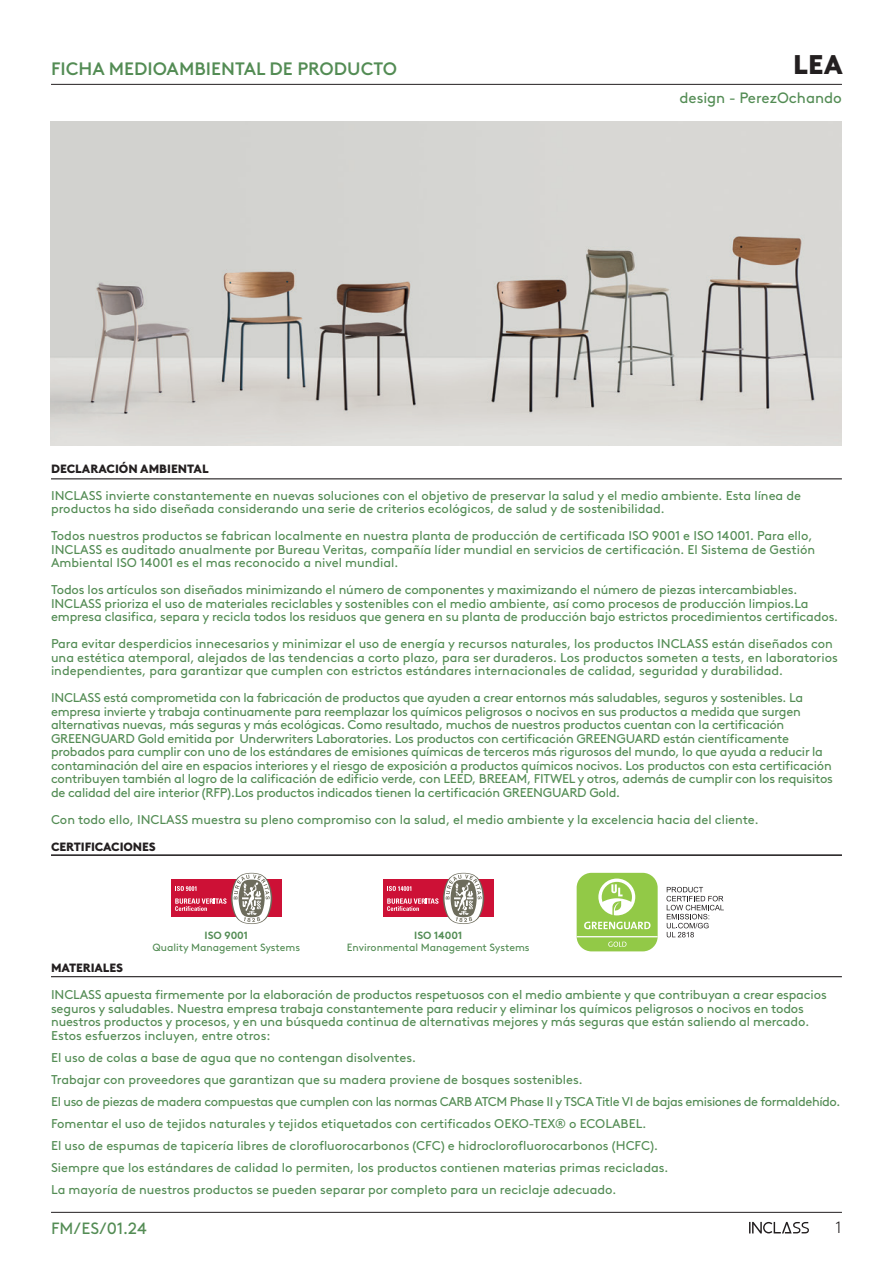
<style>
.page{position:relative;width:893px;height:1263px;background:#fff}
.page>*{position:absolute;margin:0;border:0;box-sizing:border-box;transform-origin:0 0}
.t1{font:900 27px "Brown LL";color:#231f20}
.t2{font:500 18px "Brown LL";color:#538c54}
.t3{font:16.35px "Brown LL";color:#538c54}
.t4{font:300 16.35px "Brown LL";color:#231f20}
.t5{font:15px "Brown LL";color:#538c54}
.Texto_continuo{font:12.75px/13.5px "Brown LL";letter-spacing:-.01em;color:#538c54}
.Texto_continuo-2{font:12.75px "Brown LL";letter-spacing:-.03em;color:#538c54}
.Titulos{font:900 12px "Brown LL";letter-spacing:-.01em;color:#231f20}
.Texto_continuo-3{font:10.5px/12px "Brown LL";color:#538c54;text-align:center}
.s1{font-weight:700}
</style>
<div class="page">
<hr style="left:51px;top:1212px;width:791px;height:1px;background:#231f20">
<svg style="left:749px;top:1222px;width:60px;height:11px"></svg>
<hr style="left:51px;top:84px;width:791px;height:1px;background:#231f20">
<img style="left:51px;top:122px;width:791px;height:324px">
<div style="left:383px;top:879px;width:110px;height:38px;background:#cd1136"></div>
<svg style="left:387px;top:873px;width:97px;height:51px"></svg>
<div style="left:171px;top:879px;width:111px;height:38px;background:#cd1136"></div>
<svg style="left:175px;top:873px;width:97px;height:51px"></svg>
<div style="left:577px;top:873px;width:81px;height:78px;background:#92c947;border-radius:15px"></div>
<hr style="left:577px;top:936px;width:81px;height:1px;background:#fff">
<svg style="left:608px;top:941px;width:18px;height:6px"></svg>
<svg style="left:598px;top:878px;width:37px;height:38px"></svg>
<svg style="left:584px;top:922px;width:66px;height:7px"></svg>
<svg style="left:666px;top:887px;width:58px;height:50px"></svg>
<hr style="left:51px;top:478px;width:791px;height:1px;background:#231f20">
<hr style="left:51px;top:976px;width:791px;height:1px;background:#231f20">
<hr style="left:51px;top:855px;width:791px;height:1px;background:#231f20">
<h2 class="t2" style="left:51px;top:55px;width:347px">FICHA MEDIOAMBIENTAL DE PRODUCTO</h2>
<h1 class="t1" style="left:793px;top:44px;width:51px">LEA</h1>
<p class="t5" style="left:679px;top:86px;width:164px">design - PerezOchando</p>
<p class="Titulos" style="left:51px;top:459px;width:159px">DECLARACIÓN AMBIENTAL</p>
<p class="Texto_continuo" style="left:51px;top:487px;width:752px">INCLASS invierte constantemente en nuevas soluciones con el objetivo de preservar la salud y el medio ambiente. Esta línea de productos ha sido diseñada considerando una serie de criterios ecológicos, de salud y de sostenibilidad.</p>
<p class="Texto_continuo" style="left:51px;top:528px;width:766px">Todos nuestros productos se fabrican localmente en nuestra planta de producción de certificada ISO 9001 e ISO 14001. Para ello,<br>INCLASS es auditado anualmente por Bureau Veritas, compañía líder mundial en servicios de certificación. El Sistema de Gestión<br>Ambiental ISO 14001 es el mas reconocido a nivel mundial.</p>
<p class="Texto_continuo" style="left:51px;top:582px;width:789px">Todos los artículos son diseñados minimizando el número de componentes y maximizando el número de piezas intercambiables.<br>INCLASS prioriza el uso de materiales reciclables y sostenibles con el medio ambiente, así como procesos de producción limpios.La empresa clasifica, separa y recicla todos los residuos que genera en su planta de producción bajo estrictos procedimientos certificados.</p>
<p class="Texto_continuo" style="left:51px;top:636px;width:788px">Para evitar desperdicios innecesarios y minimizar el uso de energía y recursos naturales, los productos INCLASS están diseñados con una estética atemporal, alejados de las tendencias a corto plazo, para ser duraderos. Los productos someten a tests, en laboratorios independientes, para garantizar que cumplen con estrictos estándares internacionales de calidad, seguridad y durabilidad.</p>
<p class="Texto_continuo" style="left:51px;top:690px;width:783px">INCLASS está comprometida con la fabricación de productos que ayuden a crear entornos más saludables, seguros y sostenibles. La empresa invierte y trabaja continuamente para reemplazar los químicos peligrosos o nocivos en sus productos a medida que surgen alternativas nuevas, más seguras y más ecológicas. Como resultado, muchos de nuestros productos cuentan con la certificación GREENGUARD Gold emitida por Underwriters Laboratories. Los productos con certificación GREENGUARD están científicamente probados para cumplir con uno de los estándares de emisiones químicas de terceros más rigurosos del mundo, lo que ayuda a reducir la contaminación del aire en espacios interiores y el riesgo de exposición a productos químicos nocivos. Los productos con esta certificación contribuyen también al logro de la calificación de edificio verde, con LEED, BREEAM, FITWEL y otros, además de cumplir con los requisitos de calidad del aire interior (RFP).Los productos indicados tienen la certificación GREENGUARD Gold.</p>
<p class="Texto_continuo" style="left:51px;top:811px;width:709px">Con todo ello, INCLASS muestra su pleno compromiso con la salud, el medio ambiente y la excelencia hacia del cliente.</p>
<p class="Titulos" style="left:51px;top:837px;width:106px">CERTIFICACIONES</p>
<p class="Texto_continuo-3" style="left:152px;top:928px;width:149px"><span class="s1">ISO 9001<br></span>Quality Management Systems</p>
<p class="Texto_continuo-3" style="left:347px;top:928px;width:184px"><span class="s1">ISO 14001<br></span>Environmental Management Systems</p>
<p class="Titulos" style="left:51px;top:958px;width:74px">MATERIALES</p>
<p class="Texto_continuo" style="left:51px;top:987px;width:777px">INCLASS apuesta firmemente por la elaboración de productos respetuosos con el medio ambiente y que contribuyan a crear espacios seguros y saludables. Nuestra empresa trabaja constantemente para reducir y eliminar los químicos peligrosos o nocivos en todos nuestros productos y procesos, y en una búsqueda continua de alternativas mejores y más seguras que están saliendo al mercado.</p>
<p class="Texto_continuo" style="left:51px;top:1027px;width:221px">Estos esfuerzos incluyen, entre otros:</p>
<p class="Texto_continuo" style="left:51px;top:1049px;width:366px">El uso de colas a base de agua que no contengan disolventes.</p>
<p class="Texto_continuo" style="left:51px;top:1071px;width:533px">Trabajar con proveedores que garantizan que su madera proviene de bosques sostenibles.</p>
<p class="Texto_continuo-2" style="left:51px;top:1092px;width:791px">El uso de piezas de madera compuestas que cumplen con las normas CARB ATCM Phase II y TSCA Title VI de bajas emisiones de formaldehído.</p>
<p class="Texto_continuo" style="left:51px;top:1115px;width:597px">Fomentar el uso de tejidos naturales y tejidos etiquetados con certificados OEKO-TEX® o ECOLABEL.</p>
<p class="Texto_continuo" style="left:51px;top:1137px;width:608px">El uso de espumas de tapicería libres de clorofluorocarbonos (CFC) e hidroclorofluorocarbonos (HCFC).</p>
<p class="Texto_continuo" style="left:51px;top:1159px;width:619px">Siempre que los estándares de calidad lo permiten, los productos contienen materias primas recicladas.</p>
<p class="Texto_continuo" style="left:51px;top:1181px;width:567px">La mayoría de nuestros productos se pueden separar por completo para un reciclaje adecuado.</p>
<p class="t3" style="left:51px;top:1216px;width:98px">FM/ES/01.24</p>
<p class="t4" style="left:836px;top:1216px;width:7px">1</p>
</div>
